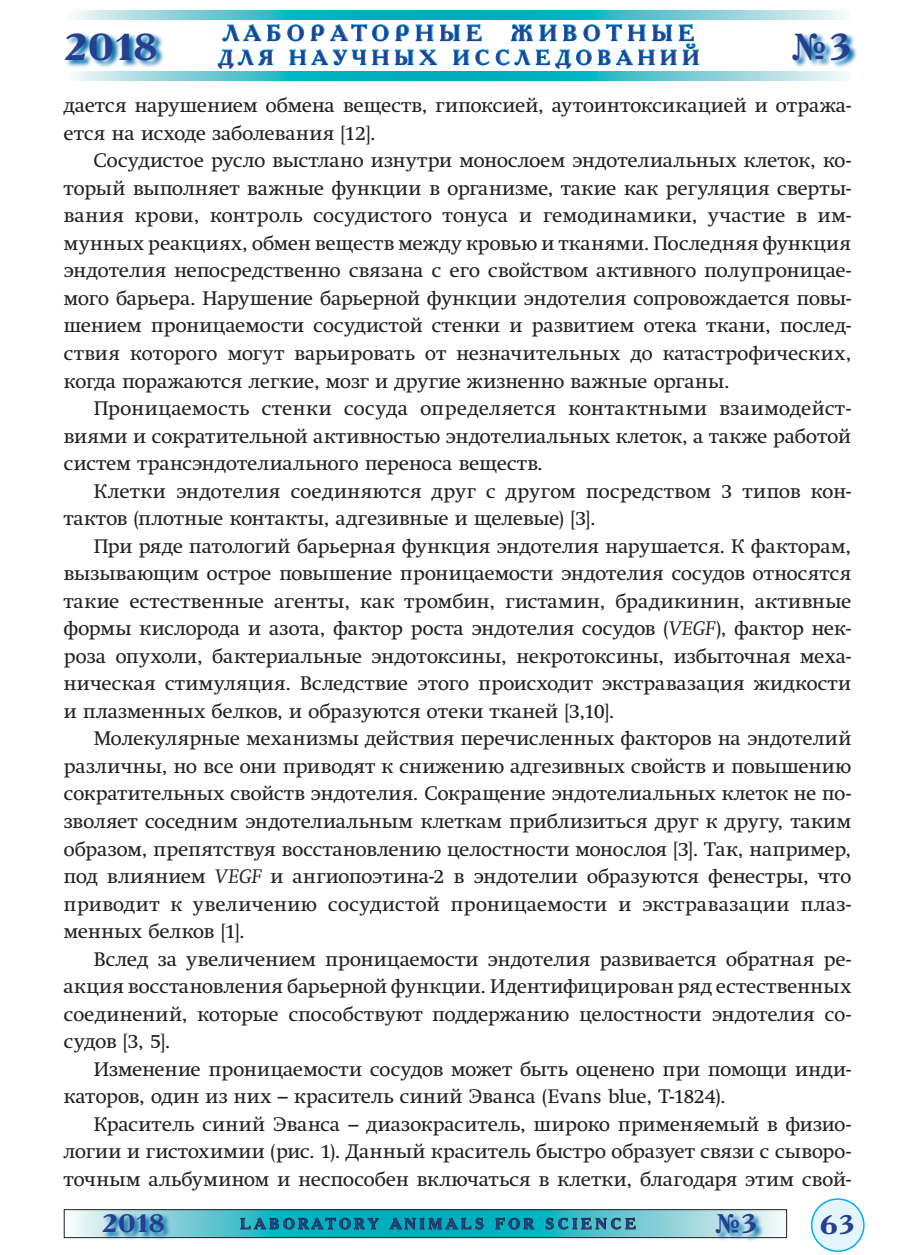
<style>
.page{position:relative;width:915px;height:1255px;background:#fff}
.page>*{position:absolute;margin:0;border:0;box-sizing:border-box;transform-origin:0 0}
.t1{font:700 37.5px "Academy C";color:#25408f;scale:1.25 1}
.t2{font:700 37.5px "Academy C";color:#25408f;scale:.9 1}
.t3{font:700 27px "Academy C";color:#25408f;scale:.9 1}
.t4{font:700 27px "Academy C";color:#25408f;scale:1.25 1}
.t5{font:700 25.2px "Academy C";color:#25408f;scale:1.25 1}
.t6{font:700 22.5px "Academy C";letter-spacing:.25em;color:#25408f}
.t7{font:700 21px "Academy C";letter-spacing:.25em;color:#25408f}
.t8{font:19.5px/27.5px "Swift C";letter-spacing:.015em;color:#231f20;text-align:justify}
.t9{font:700 15px "Academy C";letter-spacing:.25em;color:#25408f}
.s1{font-style:italic}
</style>
<div class="page">
<svg style="left:74px;top:10px;width:775px;height:9px;background:#53c5cf"></svg>
<svg style="left:74px;top:71px;width:774px;height:9px;background:#53c5cf"></svg>
<svg style="left:222px;top:24px;width:59px;height:18px"></svg>
<svg style="left:217px;top:49px;width:56px;height:20px"></svg>
<svg style="left:287px;top:24px;width:411px;height:45px"></svg>
<svg style="left:66px;top:33px;width:98px;height:34px"></svg>
<svg style="left:794px;top:33px;width:63px;height:35px"></svg>
<div style="left:811px;top:1198px;width:52px;height:53px;background:#e4f5fd;border-radius:50%"></div>
<div style="left:810px;top:1198px;width:54px;height:53px;border:2px solid #00aeef;border-radius:50%"></div>
<svg style="left:73px;top:1211px;width:711px;height:24px;background:#57c5d0"></svg>
<div style="left:64px;top:1209px;width:722px;height:28px;border:1px solid #231f20"></div>
<svg style="left:240px;top:1217px;width:139px;height:13px;background:#10858f"></svg>
<svg style="left:389px;top:1215px;width:95px;height:15px"></svg>
<svg style="left:495px;top:1217px;width:39px;height:12px"></svg>
<svg style="left:545px;top:1216px;width:90px;height:13px"></svg>
<svg style="left:102px;top:1212px;width:70px;height:28px;background:#7cb9ce"></svg>
<svg style="left:715px;top:1212px;width:49px;height:29px"></svg>
<p class="t6" style="left:223px;top:18px;width:261px">ЛАБОРАТОРНЫЕ</p>
<p class="t6" style="left:510px;top:18px;width:185px">ЖИВОТНЫЕ</p>
<h1 class="t1" style="left:64px;top:22px;width:76px">2018</h1>
<p class="t7" style="left:218px;top:44px;width:482px">ДЛЯ НАУЧНЫХ ИССЛЕДОВАНИЙ</p>
<h1 class="t2" style="left:789px;top:22px;width:69px">№3</h1>
<p class="t8" style="left:64px;top:92px;width:788px">дается нарушением обмена веществ, гипоксией, аутоинтоксикацией и отража&shy;ется на исходе заболевания [12].</p>
<p class="t8" style="left:64px;top:147px;width:788px;text-indent:30px">Сосудистое русло выстлано изнутри монослоем эндотелиальных клеток, ко&shy;торый выполняет важные функции в организме, такие как регуляция сверты&shy;вания крови, контроль сосудистого тонуса и гемодинамики, участие в им&shy;мунных реакциях, обмен веществ между кровью и тканями. Последняя функция эндотелия непосредственно связана с его свойством активного полупроницае&shy;мого барьера. Нарушение барьерной функции эндотелия сопровождается повы&shy;шением проницаемости сосудистой стенки и развитием отека ткани, послед&shy;ствия которого могут варьировать от незначительных до катастрофических, когда поражаются легкие, мозг и другие жизненно важные органы.</p>
<p class="t8" style="left:64px;top:394px;width:788px;text-indent:30px">Проницаемость стенки сосуда определяется контактными взаимодейст&shy;виями и сократительной активностью эндотелиальных клеток, а также работой систем трансэндотелиального переноса веществ.</p>
<p class="t8" style="left:64px;top:477px;width:788px;text-indent:30px">Клетки эндотелия соединяются друг с другом посредством 3 типов кон&shy;тактов (плотные контакты, адгезивные и щелевые) [3].</p>
<p class="t8" style="left:64px;top:532px;width:788px;text-indent:30px">При ряде патологий барьерная функция эндотелия нарушается. К факторам, вызывающим острое повышение проницаемости эндотелия сосудов относятся такие естественные агенты, как тромбин, гистамин, брадикинин, активные формы кислорода и азота, фактор роста эндотелия сосудов (<span class="s1">VEGF</span>), фактор нек&shy;роза опухоли, бактериальные эндотоксины, некротоксины, избыточная меха&shy;ническая стимуляция. Вследствие этого происходит экстравазация жидкости и плазменных белков, и образуются отеки тканей [3,10].</p>
<p class="t8" style="left:64px;top:725px;width:788px;text-indent:30px">Молекулярные механизмы действия перечисленных факторов на эндотелий различны, но все они приводят к снижению адгезивных свойств и повышению сократительных свойств эндотелия. Сокращение эндотелиальных клеток не по&shy;зволяет соседним эндотелиальным клеткам приблизиться друг к другу, таким образом, препятствуя восстановлению целостности монослоя [3]. Так, например, под влиянием <span class="s1">VEGF</span> и ангиопоэтина-2 в эндотелии образуются фенестры, что приводит к увеличению сосудистой проницаемости и экстравазации плаз&shy;менных белков [1].</p>
<p class="t8" style="left:64px;top:945px;width:788px;text-indent:30px">Вслед за увеличением проницаемости эндотелия развивается обратная ре&shy;акция восстановления барьерной функции. Идентифицирован ряд естественных соединений, которые способствуют поддержанию целостности эндотелия со&shy;судов [3, 5].</p>
<p class="t8" style="left:64px;top:1055px;width:788px;text-indent:30px">Изменение проницаемости сосудов может быть оценено при помощи инди&shy;каторов, один из них – краситель синий Эванса (Evans blue, Т-1824).</p>
<p class="t8" style="left:64px;top:1110px;width:788px;text-indent:30px">Краситель синий Эванса – диазокраситель, широко применяемый в физио&shy;логии и гистохимии (рис. 1). Данный краситель быстро образует связи с сыворо&shy;точным альбумином и неспособен включаться в клетки, благодаря этим свой-</p>
<p class="t5" style="left:102px;top:1206px;width:52px">2018</p>
<p class="t9" style="left:240px;top:1213px;width:397px">LABORATORY ANIMALS FOR SCIENCE</p>
<h2 class="t3" style="left:713px;top:1205px;width:49px">№3</h2>
<h2 class="t4" style="left:819px;top:1206px;width:30px">63</h2>
</div>
